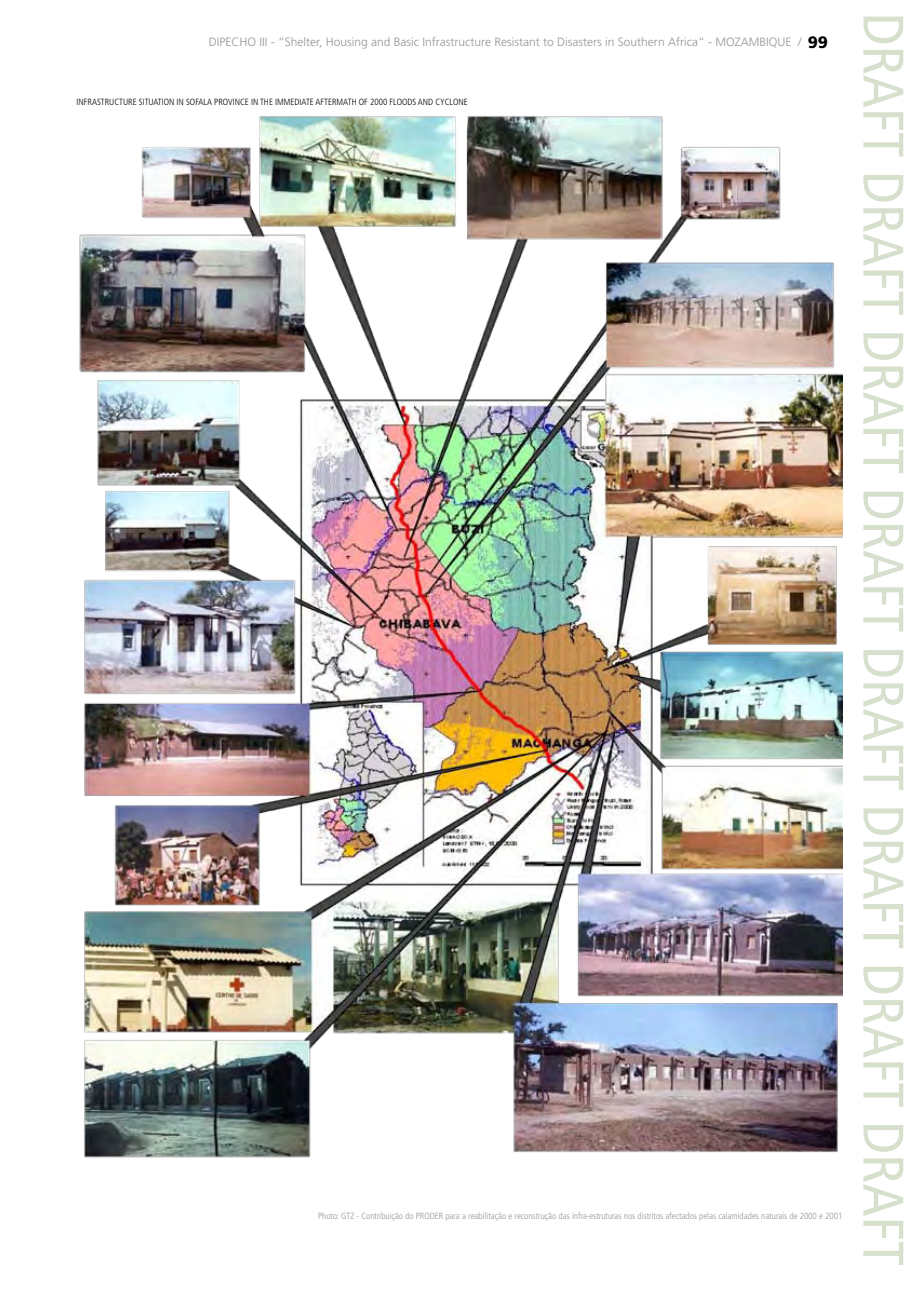
<style>
.page{position:relative;width:919px;height:1289px;background:#fff}
.page>*{position:absolute;margin:0;border:0;box-sizing:border-box;transform-origin:0 0}
.t1{font:condensed 57px "Frutiger LT Std";color:#d7dfcd}
.t2{font:300 12px "Frutiger LT Std";color:#939598}
.t3{font:300 condensed 9px "Frutiger LT Std";color:#939598}
.t4{font:300 condensed 9px "Frutiger LT Std";color:#000}
.s1{font-weight:900;font-size:16.5px;color:#000}
</style>
<div class="page">
<img style="left:79px;top:115px;width:763px;height:1043px">
<h2 class="t2" style="left:209px;top:35px;width:620px">DIPECHO III - “Shelter, Housing and Basic Infrastructure Resistant to Disasters in Southern Africa“ - MOZAMBIQUE / <span class="s1">99</span></h2>
<p class="t4" style="left:77px;top:96px;width:392px">INFRASTRUCTURE SITUATION IN SOFALA PROVINCE IN THE IMMEDIATE AFTERMATH OF 2000 FLOODS AND CYCLONE</p>
<p class="t3" style="left:318px;top:1210px;width:526px">Photo: GTZ - Contribuição do PRODER para a reabilitação e reconstrução das infra-estruturas nos distritos afectados pelas calamidades naturais de 2000 e 2001</p>
<h1 class="t1" style="left:916px;top:13px;width:1254px;rotate:90deg">DRAFT DRAFT DRAFT DRAFT DRAFT DRAFT DRAFT DRAFT</h1>
</div>
